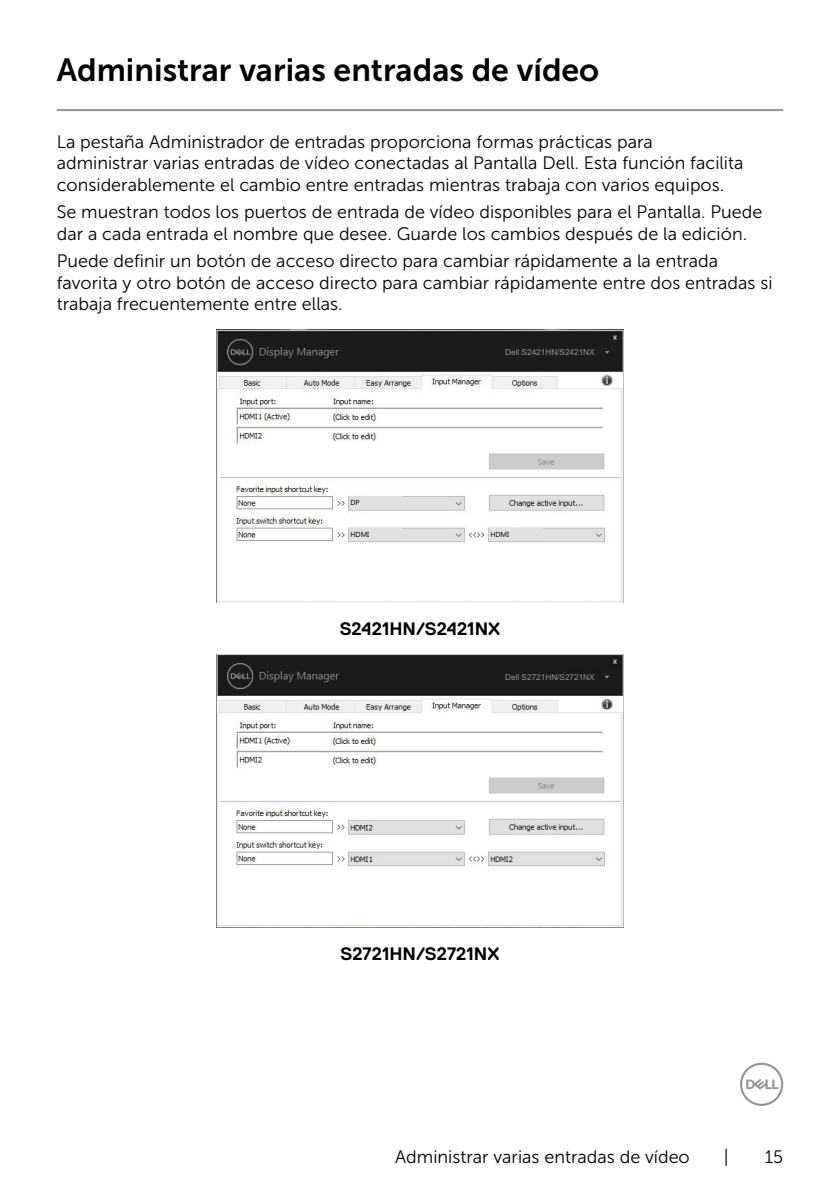
<style>
.page{position:relative;width:840px;height:1191px;background:#fff}
.page>*{position:absolute;margin:0;border:0;box-sizing:border-box;transform-origin:0 0}
.t1{font:32px "Museo Sans For Dell 700";color:#000}
.t2{font:18px/21.6px "Museo Sans For Dell 300";color:#000}
.t3{font:700 18px "Dell Replica";color:#000}
.t4{font:8.2px "Arial";color:#939393}
.t5{font:7.2px "Ebrima";color:#000}
</style>
<div class="page">
<svg style="left:740px;top:1062px;width:42px;height:44px"></svg>
<hr style="left:57px;top:109px;width:725px;height:2px;background:#939598">
<img style="left:216px;top:329px;width:407px;height:274px">
<div style="left:522px;top:348px;width:88px;height:10px;background:#1b1b1b"></div>
<div style="left:349px;top:496px;width:53px;height:13px;background:#e1e1e1"></div>
<div style="left:349px;top:528px;width:53px;height:13px;background:#e1e1e1"></div>
<div style="left:489px;top:528px;width:53px;height:13px;background:#e1e1e1"></div>
<img style="left:216px;top:654px;width:407px;height:273px">
<div style="left:522px;top:673px;width:88px;height:9px;background:#1b1b1b"></div>
<h1 class="t1" style="left:57px;top:52px;width:543px">Administrar varias entradas de vídeo</h1>
<p class="t2" style="left:57px;top:131px;width:688px">La pestaña Administrador de entradas proporciona formas prácticas para administrar varias entradas de vídeo conectadas al Pantalla Dell. Esta función facilita considerablemente el cambio entre entradas mientras trabaja con varios equipos.</p>
<p class="t2" style="left:57px;top:201px;width:706px">Se muestran todos los puertos de entrada de vídeo disponibles para el Pantalla. Puede dar a cada entrada el nombre que desee. Guarde los cambios después de la edición.</p>
<p class="t2" style="left:57px;top:250px;width:717px">Puede definir un botón de acceso directo para cambiar rápidamente a la entrada favorita y otro botón de acceso directo para cambiar rápidamente entre dos entradas si trabaja frecuentemente entre ellas.</p>
<p class="t4" style="left:505px;top:347px;width:91px">Dell S2421HN/S2421NX</p>
<p class="t5" style="left:350px;top:498px;width:11px">DP</p>
<p class="t5" style="left:350px;top:529px;width:20px">HDMI</p>
<p class="t5" style="left:490px;top:529px;width:20px">HDMI</p>
<p class="t3" style="left:339px;top:618px;width:162px">S2421HN/S2421NX</p>
<p class="t4" style="left:505px;top:672px;width:91px">Dell S2721HN/S2721NX</p>
<p class="t3" style="left:340px;top:943px;width:160px">S2721HN/S2721NX</p>
<p class="t2" style="left:395px;top:1145px;width:296px">Administrar varias entradas de vídeo</p>
<p class="t2" style="left:723px;top:1145px;width:6px">|</p>
<p class="t2" style="left:764px;top:1145px;width:20px">15</p>
</div>
